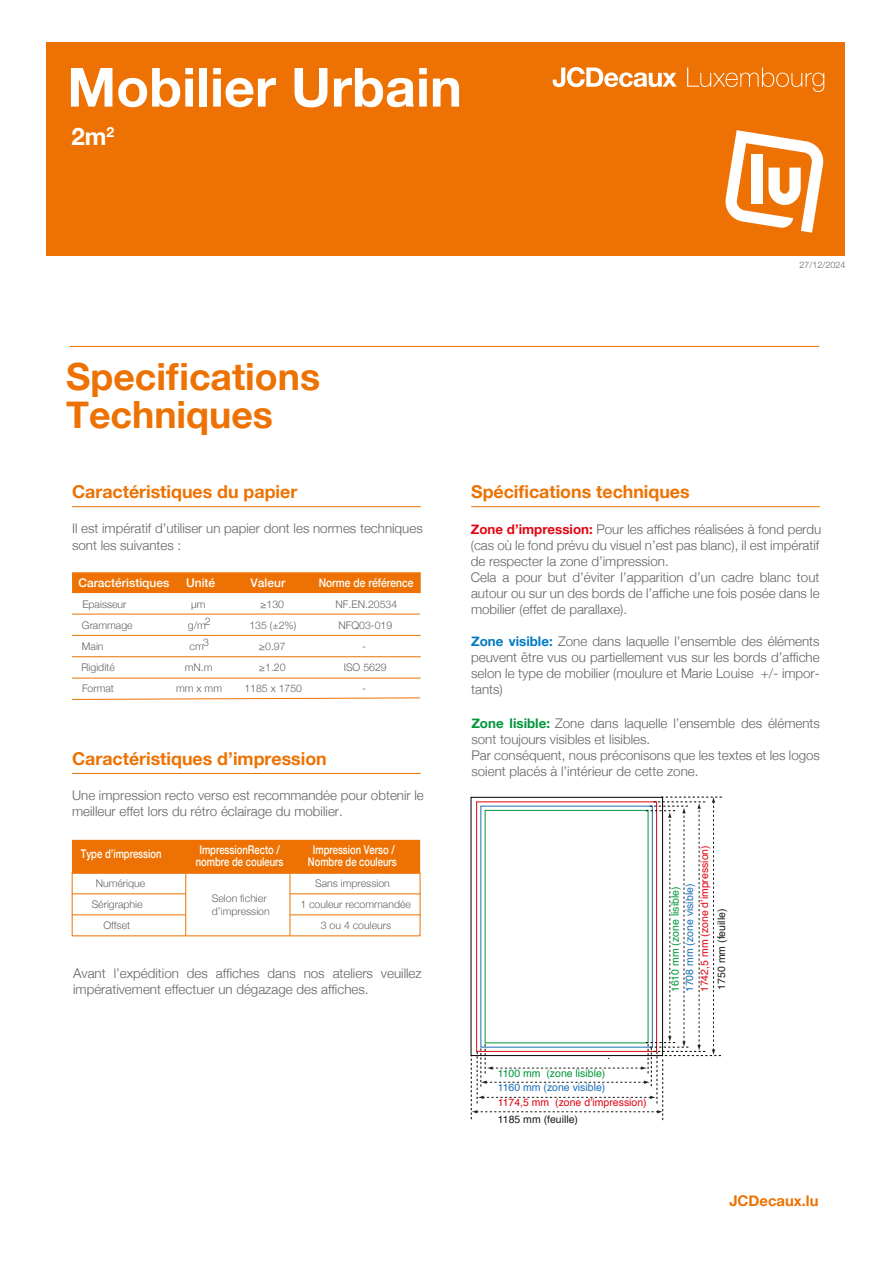
<style>
.page{position:relative;width:893px;height:1263px;background:#fff}
.page>*{position:absolute;margin:0;border:0;box-sizing:border-box;transform-origin:0 0}
.t1{font:700 54px "Helvetica Neue";color:#fff}
.t2{font:700 37.5px/37.5px "Helvetica Neue";color:#ed7203}
.t3{font:700 24px "Helvetica Neue";color:#fff}
.t4{font:700 17.85px "Helvetica Neue";color:#ed7203}
.t5{font:700 14.85px "Helvetica Neue";color:#ed7203}
.t6{font:300 13.35px/16px "Helvetica Neue";color:#646363}
.t7{font:500 12px/11.9px "Helvetica Neue";color:#fff;scale:.79 1}
.t8{font:500 12px "Helvetica Neue";color:#fff}
.t9{font:500 12px "Helvetica Neue";color:#fff;scale:.86 1}
.t10{font:300 10.5px/12.6px "Helvetica Neue";color:#646363}
.t11{font:10.5px "Helvetica";color:#e20613}
.t12{font:10.5px "Helvetica";color:#1d70b7}
.t13{font:10.5px "Helvetica";color:#00973a}
.t14{font:10.5px "Helvetica";color:#1d1d1b}
.t15{font:300 9px "Helvetica Neue";color:#656463}
.s1{font-weight:700;color:#e20613}
.s2{font-weight:700;color:#007bc4}
.s3{font-weight:700;color:#00973a}
</style>
<div class="page">
<hr style="left:72px;top:506px;width:349px;height:1px;background:#ed7203">
<hr style="left:72px;top:773px;width:349px;height:1px;background:#ed7203">
<hr style="left:471px;top:506px;width:349px;height:1px;background:#ed7203">
<div style="left:72px;top:572px;width:349px;height:21px;background:#ed7203"></div>
<hr style="left:72px;top:614px;width:348px;height:1px;background:#ed7203">
<hr style="left:72px;top:635px;width:349px;height:1px;background:#ed7203">
<hr style="left:72px;top:656px;width:349px;height:1px;background:#ed7203">
<hr style="left:72px;top:678px;width:349px;height:1px;background:#ed7203">
<svg style="left:72px;top:697px;width:349px;height:3px"></svg>
<svg style="left:471px;top:797px;width:251px;height:323px"></svg>
<div style="left:47px;top:42px;width:798px;height:213px;background:#ed7203"></div>
<hr style="left:70px;top:346px;width:749px;height:1px;background:#ed7203">
<svg style="left:553px;top:67px;width:124px;height:20px"></svg>
<svg style="left:687px;top:68px;width:137px;height:24px"></svg>
<svg style="left:725px;top:130px;width:99px;height:103px"></svg>
<div style="left:72px;top:873px;width:348px;height:63px;border:1px solid #ed7203"></div>
<div style="left:72px;top:840px;width:348px;height:33px;background:#ed7203"></div>
<hr style="left:72px;top:893px;width:114px;height:1px;background:#ed7203">
<hr style="left:290px;top:893px;width:130px;height:1px;background:#ed7203">
<hr style="left:72px;top:914px;width:114px;height:1px;background:#ed7203">
<hr style="left:290px;top:914px;width:130px;height:1px;background:#ed7203">
<hr style="left:185px;top:873px;width:1px;height:62px;background:#ed7203">
<hr style="left:290px;top:873px;width:1px;height:63px;background:#ed7203">
<h1 class="t1" style="left:67px;top:45px;width:396px">Mobilier Urbain</h1>
<h3 class="t3" style="left:71px;top:117px;width:44px">2m<sup>2</sup></h3>
<h2 class="t2" style="left:66px;top:359px;width:256px">Specifications<br>Techniques</h2>
<h3 class="t4" style="left:72px;top:478px;width:227px">Caractéristiques du papier</h3>
<p class="t6" style="left:72px;top:520px;width:352px">Il est impératif d’utiliser un papier dont les normes techniques sont les suivantes :</p>
<p class="t8" style="left:78px;top:573px;width:92px">Caractéristiques</p>
<p class="t8" style="left:186px;top:573px;width:31px">Unité</p>
<p class="t8" style="left:251px;top:573px;width:36px">Valeur</p>
<p class="t9" style="left:319px;top:573px;width:112px">Norme de référence</p>
<p class="t10" style="left:82px;top:597px;width:46px">Epaisseur</p>
<p class="t10" style="left:191px;top:597px;width:16px">µm</p>
<p class="t10" style="left:260px;top:597px;width:25px">≥130</p>
<p class="t10" style="left:335px;top:597px;width:63px">NF.EN.20534</p>
<p class="t10" style="left:82px;top:618px;width:52px">Grammage</p>
<p class="t10" style="left:188px;top:618px;width:24px">g/m2</p>
<p class="t10" style="left:249px;top:618px;width:48px">135 (±2%)</p>
<p class="t10" style="left:338px;top:618px;width:55px">NFQ03-019</p>
<p class="t10" style="left:82px;top:639px;width:23px">Main</p>
<p class="t10" style="left:190px;top:639px;width:21px">cm3</p>
<p class="t10" style="left:259px;top:639px;width:28px">≥0.97</p>
<p class="t10" style="left:362px;top:639px;width:5px">-</p>
<p class="t10" style="left:82px;top:660px;width:35px">Rigidité</p>
<p class="t10" style="left:185px;top:660px;width:29px">mN.m</p>
<p class="t10" style="left:259px;top:660px;width:28px">≥1.20</p>
<p class="t10" style="left:344px;top:660px;width:44px">ISO 5629</p>
<p class="t10" style="left:82px;top:681px;width:34px">Format</p>
<p class="t10" style="left:176px;top:681px;width:47px">mm x mm</p>
<p class="t10" style="left:244px;top:681px;width:59px">1185 x 1750</p>
<p class="t10" style="left:362px;top:681px;width:5px">-</p>
<h3 class="t4" style="left:72px;top:744px;width:256px">Caractéristiques d’impression</h3>
<p class="t6" style="left:72px;top:786px;width:353px">Une impression recto verso est recommandée pour obtenir le meilleur effet lors du rétro éclairage du mobilier.</p>
<p class="t7" style="left:81px;top:847px;width:104px">Type d’impression</p>
<p class="t7" style="left:196px;top:842px;width:112px">ImpressionRecto / nombre de couleurs</p>
<p class="t7" style="left:308px;top:842px;width:114px;text-align:center">Impression Verso /<br>Nombre de couleurs</p>
<p class="t10" style="left:96px;top:877px;width:51px">Numérique</p>
<p class="t10" style="left:212px;top:891px;width:59px">Selon fichier d’impression</p>
<p class="t10" style="left:315px;top:877px;width:76px">Sans impression</p>
<p class="t10" style="left:92px;top:898px;width:52px">Sérigraphie</p>
<p class="t10" style="left:300px;top:898px;width:112px">1 couleur recommandée</p>
<p class="t10" style="left:103px;top:919px;width:28px">Offset</p>
<p class="t10" style="left:321px;top:919px;width:72px">3 ou 4 couleurs</p>
<p class="t6" style="left:73px;top:965px;width:350px">Avant l’expédition des affiches dans nos ateliers veuillez impérativement effectuer un dégazage des affiches.</p>
<h3 class="t4" style="left:471px;top:478px;width:220px">Spécifications techniques</h3>
<p class="t15" style="left:799px;top:258px;width:48px">27/12/2024</p>
<p class="t6" style="left:471px;top:520px;width:352px"><span class="s1">Zone d’impression:</span> Pour les affiches réalisées à fond perdu (cas où le fond prévu du visuel n’est pas blanc), il est impératif de respecter la zone d’impression.<br>Cela a pour but d’éviter l’apparition d’un cadre blanc tout autour ou sur un des bords de l’affiche une fois posée dans le mobilier (effet de parallaxe).</p>
<p class="t6" style="left:471px;top:632px;width:350px;text-align:justify"><span class="s2">Zone visible:</span> Zone dans laquelle l’ensemble des éléments peuvent être vus ou partiellement vus sur les bords d’affiche selon le type de mobilier (moulure et Marie Louise +/- impor&shy;tants)</p>
<p class="t6" style="left:471px;top:714px;width:350px"><span class="s3">Zone lisible:</span> Zone dans laquelle l’ensemble des éléments sont toujours visibles et lisibles.<br>Par conséquent, nous préconisons que les textes et les logos soient placés à l’intérieur de cette zone.</p>
<p class="t11" style="left:696px;top:992px;width:148px;rotate:-90deg">1742,5 mm (zone d’impression)</p>
<p class="t13" style="left:667px;top:992px;width:107px;rotate:-90deg">1610 mm (zone lisible)</p>
<p class="t12" style="left:681px;top:992px;width:110px;rotate:-90deg">1708 mm (zone visible)</p>
<p class="t14" style="left:713px;top:989px;width:83px;rotate:-90deg">1750 mm (feuille)</p>
<p class="t13" style="left:498px;top:1065px;width:109px">1100 mm (zone lisible)</p>
<p class="t14" style="left:498px;top:1112px;width:82px">1185 mm (feuille)</p>
<p class="t12" style="left:498px;top:1079px;width:109px">1160 mm (zone visible)</p>
<p class="t11" style="left:498px;top:1095px;width:151px">1174,5 mm (zone d’impression)</p>
<p class="t5" style="left:729px;top:1189px;width:91px">JCDecaux.lu</p>
</div>
